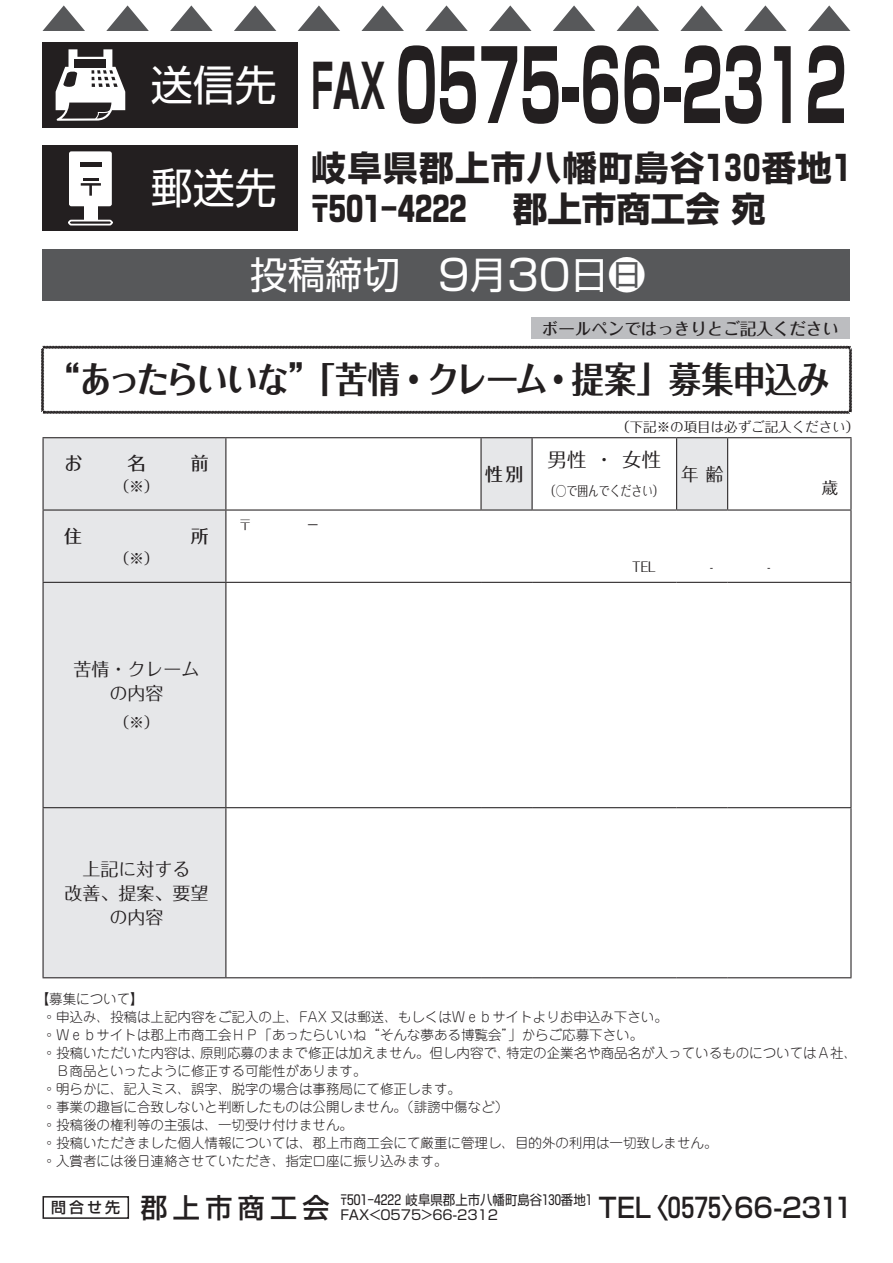
<style>
.page{position:relative;width:893px;height:1263px;background:#fff}
.page>*{position:absolute;margin:0;border:0;box-sizing:border-box;transform-origin:0 0}
.t1{font:700 97.5px "Shin Go Pro";color:#231f20;scale:.52 1}
.t2{font:700 60px "Shin Go Pro";color:#231f20;scale:.52 1}
.t3{font:42px "Shin Go Pro";color:#fff}
.t4{font:37.5px "Shin Go Pro";color:#fff}
.t5{font:700 36px "Folk Pro";letter-spacing:-.085em;color:#231f20;scale:.9 1}
.t6{font:700 36px "Folk Pro";letter-spacing:-.055em;color:#231f20;scale:.9 1}
.t7{font:700 34.5px "Shin Go Pro";letter-spacing:.04em;color:#231f20}
.t8{font:700 34.5px "Shin Go Pro";color:#231f20}
.t9{font:500 27px "Shin Go Pro";letter-spacing:.02em;color:#231f20;scale:.96 1}
.t10{font:500 27px "Shin Go Pro";letter-spacing:.02em;color:#231f20}
.t11{font:19.5px "Folk Pro";color:#231f20}
.t12{font:18px/24px "Folk Pro";color:#231f20;text-align:center}
.t13{font:500 18px "Folk Pro";color:#231f20}
.t14{font:500 16.5px "Folk Pro";color:#231f20}
.t15{font:16.5px "Folk Pro";color:#231f20}
.t16{font:15px "Folk Pro";color:#231f20}
.t17{font:500 15px "Shin Go Pro";color:#231f20}
.t18{font:300 13.5px "Jun 101 Pro";color:#231f20}
.t19{font:13.5px "Shin Go Pro";color:#231f20}
.t20{font:13.5px "Folk Pro";color:#231f20}
.t21{font:13.5px "Folk Pro";color:#231f20;scale:.8 1}
</style>
<div class="page">
<div style="left:43px;top:43px;width:255px;height:85px;background:#231f20"></div>
<svg style="left:56px;top:49px;width:69px;height:72px"></svg>
<div style="left:43px;top:249px;width:807px;height:51px;background:#57585a"></div>
<svg style="left:43px;top:5px;width:42px;height:26px"></svg>
<svg style="left:106px;top:5px;width:43px;height:26px"></svg>
<svg style="left:170px;top:5px;width:43px;height:26px"></svg>
<svg style="left:234px;top:5px;width:42px;height:26px"></svg>
<svg style="left:298px;top:5px;width:42px;height:26px"></svg>
<svg style="left:361px;top:5px;width:43px;height:26px"></svg>
<svg style="left:425px;top:5px;width:43px;height:26px"></svg>
<svg style="left:489px;top:5px;width:42px;height:26px"></svg>
<svg style="left:553px;top:5px;width:42px;height:26px"></svg>
<svg style="left:617px;top:5px;width:42px;height:26px"></svg>
<svg style="left:680px;top:5px;width:43px;height:26px"></svg>
<svg style="left:744px;top:5px;width:43px;height:26px"></svg>
<svg style="left:808px;top:5px;width:42px;height:26px"></svg>
<div style="left:43px;top:146px;width:255px;height:85px;background:#231f20"></div>
<div style="left:69px;top:151px;width:43px;height:55px;background:#fff;border-radius:2px"></div>
<div style="left:68px;top:220px;width:45px;height:5px;border:2px solid #fff;border-radius:2px"></div>
<div style="left:84px;top:206px;width:13px;height:14px;background:#fff"></div>
<hr style="left:80px;top:162px;width:21px;height:4px;background:#231f20">
<hr style="left:83px;top:178px;width:15px;height:3px;background:#231f20">
<svg style="left:81px;top:183px;width:20px;height:13px"></svg>
<svg style="left:41px;top:345px;width:811px;height:69px"></svg>
<div style="left:44px;top:438px;width:181px;height:539px;background:#e6e7e9"></div>
<div style="left:481px;top:438px;width:51px;height:72px;background:#e6e7e9"></div>
<div style="left:677px;top:438px;width:51px;height:72px;background:#e6e7e9"></div>
<hr style="left:43px;top:437px;width:183px;height:1px;background:#231f20">
<hr style="left:43px;top:438px;width:1px;height:71px;background:#231f20">
<hr style="left:226px;top:437px;width:255px;height:1px;background:#231f20">
<hr style="left:225px;top:438px;width:1px;height:71px;background:#231f20">
<hr style="left:481px;top:437px;width:51px;height:1px;background:#231f20">
<hr style="left:480px;top:438px;width:2px;height:71px;background:#231f20">
<hr style="left:532px;top:437px;width:145px;height:1px;background:#231f20">
<hr style="left:531px;top:438px;width:2px;height:71px;background:#231f20">
<hr style="left:677px;top:437px;width:51px;height:1px;background:#231f20">
<hr style="left:676px;top:438px;width:1px;height:71px;background:#231f20">
<hr style="left:728px;top:437px;width:123px;height:1px;background:#231f20">
<hr style="left:727px;top:438px;width:1px;height:71px;background:#231f20">
<hr style="left:850px;top:438px;width:1px;height:71px;background:#231f20">
<hr style="left:43px;top:509px;width:183px;height:2px;background:#231f20">
<hr style="left:43px;top:511px;width:1px;height:71px;background:#231f20">
<hr style="left:226px;top:509px;width:255px;height:2px;background:#231f20">
<hr style="left:225px;top:511px;width:1px;height:71px;background:#231f20">
<hr style="left:481px;top:509px;width:51px;height:2px;background:#231f20">
<hr style="left:532px;top:509px;width:145px;height:2px;background:#231f20">
<hr style="left:677px;top:509px;width:51px;height:2px;background:#231f20">
<hr style="left:728px;top:509px;width:123px;height:2px;background:#231f20">
<hr style="left:850px;top:511px;width:1px;height:71px;background:#231f20">
<hr style="left:43px;top:582px;width:183px;height:1px;background:#231f20">
<hr style="left:43px;top:583px;width:1px;height:224px;background:#231f20">
<hr style="left:226px;top:582px;width:255px;height:1px;background:#231f20">
<hr style="left:225px;top:583px;width:1px;height:224px;background:#231f20">
<hr style="left:481px;top:582px;width:51px;height:1px;background:#231f20">
<hr style="left:532px;top:582px;width:145px;height:1px;background:#231f20">
<hr style="left:677px;top:582px;width:51px;height:1px;background:#231f20">
<hr style="left:728px;top:582px;width:123px;height:1px;background:#231f20">
<hr style="left:850px;top:583px;width:1px;height:224px;background:#231f20">
<hr style="left:43px;top:807px;width:183px;height:1px;background:#231f20">
<hr style="left:43px;top:808px;width:1px;height:169px;background:#231f20">
<hr style="left:226px;top:807px;width:255px;height:1px;background:#231f20">
<hr style="left:225px;top:808px;width:1px;height:169px;background:#231f20">
<hr style="left:481px;top:807px;width:51px;height:1px;background:#231f20">
<hr style="left:532px;top:807px;width:145px;height:1px;background:#231f20">
<hr style="left:677px;top:807px;width:51px;height:1px;background:#231f20">
<hr style="left:728px;top:807px;width:123px;height:1px;background:#231f20">
<hr style="left:850px;top:808px;width:1px;height:169px;background:#231f20">
<hr style="left:43px;top:977px;width:183px;height:1px;background:#231f20">
<hr style="left:226px;top:977px;width:255px;height:1px;background:#231f20">
<hr style="left:481px;top:977px;width:51px;height:1px;background:#231f20">
<hr style="left:532px;top:977px;width:145px;height:1px;background:#231f20">
<hr style="left:677px;top:977px;width:51px;height:1px;background:#231f20">
<hr style="left:728px;top:977px;width:123px;height:1px;background:#231f20">
<div style="left:531px;top:318px;width:319px;height:21px;background:#bcbdc0"></div>
<div style="left:43px;top:1196px;width:86px;height:23px;border:2px solid #231f20"></div>
<h3 class="t3" style="left:151px;top:51px;width:127px">送信先</h3>
<h3 class="t3" style="left:151px;top:154px;width:127px">郵送先</h3>
<h2 class="t2" style="left:312px;top:38px;width:144px">FAX</h2>
<h1 class="t1" style="left:396px;top:9px;width:868px">0575-66-2312</h1>
<h3 class="t7" style="left:312px;top:141px;width:541px">岐阜県郡上市八幡町島谷130番地1</h3>
<h3 class="t8" style="left:312px;top:181px;width:456px">〒501-4222 　郡上市商工会宛</h3>
<h3 class="t3" style="left:438px;top:240px;width:33px">9</h3>
<h3 class="t4" style="left:250px;top:244px;width:189px">投稿締切　</h3>
<h3 class="t4" style="left:470px;top:244px;width:39px">月</h3>
<h3 class="t4" style="left:571px;top:244px;width:76px">日日</h3>
<h3 class="t3" style="left:507px;top:240px;width:65px">30</h3>
<p class="t14" style="left:542px;top:314px;width:298px">ボールペンではっきりとご記入ください</p>
<h3 class="t6" style="left:542px;top:349px;width:321px">・提案」募集申込み</h3>
<h3 class="t5" style="left:47px;top:349px;width:558px">“あったらいいな”「苦情・クレーム</h3>
<p class="t20" style="left:616px;top:415px;width:245px">（下記※の項目は必ずご記入ください(</p>
<h3 class="t13" style="left:64px;top:448px;width:42px">お　</h3>
<h3 class="t11" style="left:547px;top:443px;width:115px">男性・女性</h3>
<h3 class="t13" style="left:128px;top:448px;width:42px">名　</h3>
<h3 class="t13" style="left:191px;top:448px;width:19px">前</h3>
<h3 class="t12" style="left:681px;top:459px;width:44px">年齢</h3>
<h3 class="t13" style="left:485px;top:459px;width:40px">性別</h3>
<p class="t16" style="left:114px;top:473px;width:46px">（※）</p>
<p class="t21" style="left:545px;top:479px;width:150px">（○で囲んでください(</p>
<p class="t15" style="left:822px;top:473px;width:18px">歳</p>
<h3 class="t13" style="left:64px;top:520px;width:19px">住</h3>
<p class="t16" style="left:114px;top:545px;width:46px">)※(</p>
<h3 class="t13" style="left:191px;top:520px;width:19px">所</h3>
<p class="t20" style="left:239px;top:514px;width:15px">〒</p>
<h3 class="t12" style="left:74px;top:655px;width:128px">苦情・クレームの内容</h3>
<p class="t16" style="left:114px;top:709px;width:46px">)※(</p>
<h3 class="t12" style="left:65px;top:854px;width:146px">上記に対する<br>改善、提案、要望の内容</h3>
<p class="t20" style="left:306px;top:514px;width:15px">－</p>
<p class="t20" style="left:632px;top:556px;width:25px">TEL</p>
<p class="t20" style="left:710px;top:556px;width:5px">-</p>
<p class="t20" style="left:767px;top:556px;width:5px">-</p>
<p class="t18" style="left:36px;top:988px;width:109px">【募集について【</p>
<p class="t18" style="left:43px;top:1006px;width:627px">◦申込み、投稿は上記内容をご記入の上、FAX 又は郵送、もしくはＷｅｂサイトよりお申込み下さい。</p>
<p class="t18" style="left:43px;top:1024px;width:602px">◦Ｗｅｂサイトは郡上市商工会ＨＰ「あったらいいね“そんな夢ある博覧会”」からご応募下さい。</p>
<p class="t18" style="left:506px;top:1042px;width:352px">特定の企業名や商品名が入っているものについてはＡ社、</p>
<p class="t18" style="left:43px;top:1042px;width:163px">◦投稿いただいた内容は、</p>
<p class="t18" style="left:56px;top:1060px;width:312px">Ｂ商品といったように修正する可能性があります。</p>
<p class="t18" style="left:43px;top:1078px;width:420px">◦明らかに、記入ミス、誤字、脱字の場合は事務局にて修正します。</p>
<p class="t18" style="left:43px;top:1096px;width:467px">◦事業の趣旨に合致しないと判断したものは公開しません。（誹謗中傷など(</p>
<p class="t18" style="left:43px;top:1114px;width:312px">◦投稿後の権利等の主張は、一切受け付けません。</p>
<p class="t18" style="left:43px;top:1132px;width:676px">◦投稿いただきました個人情報については、郡上市商工会にて厳重に管理し、目的外の利用は一切致しません。</p>
<p class="t18" style="left:43px;top:1150px;width:406px">◦入賞者には後日連絡させていただき、指定口座に振り込みます。</p>
<p class="t18" style="left:200px;top:1042px;width:312px">原則応募のままで修正は加えません。但し内容で、</p>
<p class="t17" style="left:51px;top:1195px;width:70px">問合せ先</p>
<h3 class="t10" style="left:141px;top:1185px;width:190px">郡上市商工会</h3>
<p class="t19" style="left:340px;top:1189px;width:250px">〒501-4222 岐阜県郡上市八幡町島谷１３０番地１</p>
<h3 class="t9" style="left:734px;top:1185px;width:126px">66-2311</h3>
<h3 class="t9" style="left:643px;top:1185px;width:110px">〈0575〉</h3>
<h3 class="t9" style="left:599px;top:1185px;width:56px">TEL</h3>
<p class="t19" style="left:340px;top:1204px;width:159px">FAX&gt;0575&lt;66-2312</p>
</div>
